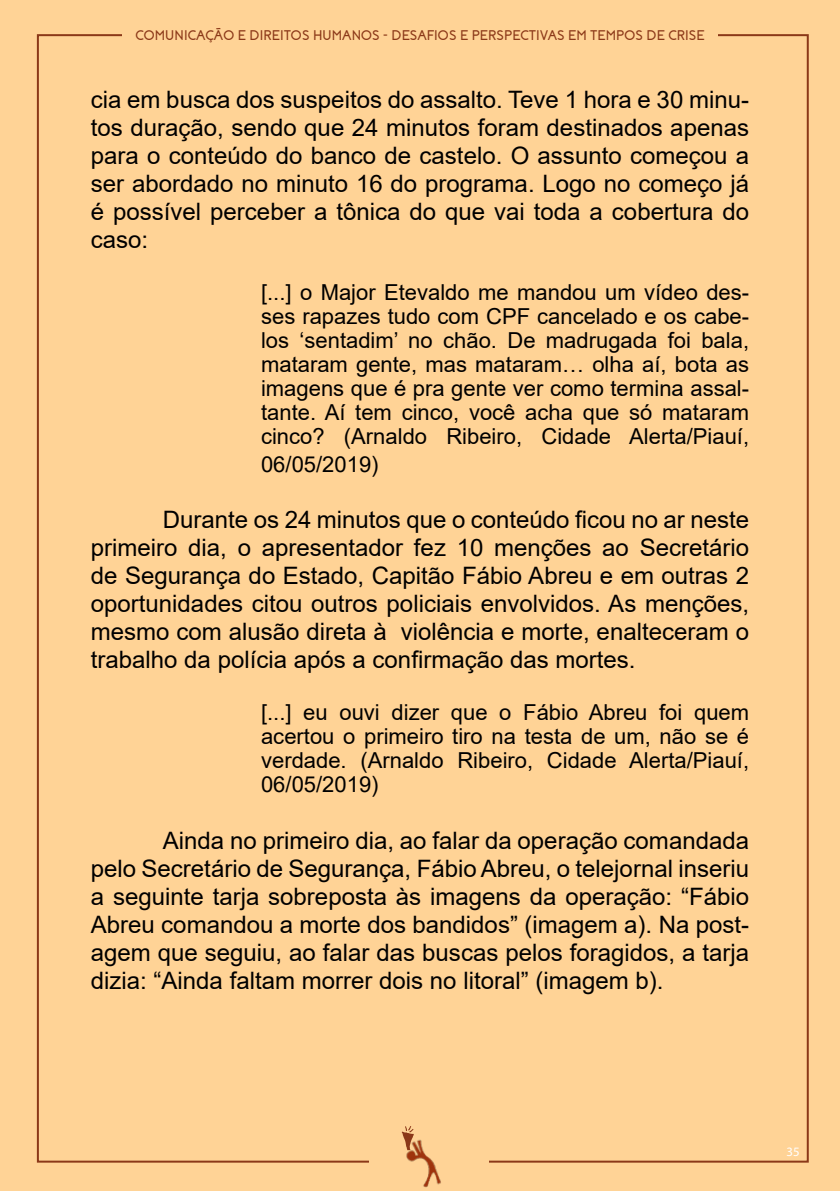
<style>
.page{position:relative;width:840px;height:1191px;background:#fff}
.page>*{position:absolute;margin:0;border:0;box-sizing:border-box;transform-origin:0 0}
.t1{font:24px/28px "Arial";color:#000;text-align:justify}
.t2{font:22px/24px "Arial";color:#000;text-align:justify}
.t3{font:700 14px "Coves";color:#8b3818}
.t4{font:12.8px "Myriad Pro";color:#fff}
</style>
<div class="page">
<div style="left:0;top:0;width:839px;height:1191px;background:#ffd396"></div>
<img style="left:406px;top:1139px;width:35px;height:49px">
<svg style="left:401px;top:1126px;width:13px;height:24px"></svg>
<p class="t3" style="left:135px;top:27px;width:570px">COMUNICAÇÃO E DIREITOS HUMANOS - DESAFIOS E PERSPECTIVAS EM TEMPOS DE CRISE</p>
<p class="t1" style="left:91px;top:86px;width:659px">cia em busca dos suspeitos do assalto. Teve 1 hora e 30 minu&shy;tos duração, sendo que 24 minutos foram destinados apenas para o conteúdo do banco de castelo. O assunto começou a ser abordado no minuto 16 do programa. Logo no começo já é possível perceber a tônica do que vai toda a cobertura do caso:</p>
<p class="t2" style="left:261px;top:280px;width:489px">[...] o Major Etevaldo me mandou um vídeo des&shy;ses rapazes tudo com CPF cancelado e os cabe&shy;los ‘sentadim’ no chão. De madrugada foi bala, mataram gente, mas mataram… olha aí, bota as imagens que é pra gente ver como termina assal&shy;tante. Aí tem cinco, você acha que só mataram cinco? (Arnaldo Ribeiro, Cidade Alerta/Piauí,</p>
<p class="t2" style="left:261px;top:452px;width:119px">06/05/2019)</p>
<p class="t1" style="left:91px;top:506px;width:659px;text-indent:72px">Durante os 24 minutos que o conteúdo ficou no ar neste primeiro dia, o apresentador fez 10 menções ao Secretário de Segurança do Estado, Capitão Fábio Abreu e em outras 2 oportunidades citou outros policiais envolvidos. As menções, mesmo com alusão direta à violência e morte, enalteceram o trabalho da polícia após a confirmação das mortes.</p>
<p class="t2" style="left:261px;top:700px;width:489px">[...] eu ouvi dizer que o Fábio Abreu foi quem acertou o primeiro tiro na testa de um, não se é verdade. (Arnaldo Ribeiro, Cidade Alerta/Piauí, 06/05/2019)</p>
<p class="t1" style="left:91px;top:826px;width:659px;text-indent:72px">Ainda no primeiro dia, ao falar da operação comandada pelo Secretário de Segurança, Fábio Abreu, o telejornal inseriu a seguinte tarja sobreposta às imagens da operação: “Fábio Abreu comandou a morte dos bandidos” (imagem a). Na post&shy;agem que seguiu, ao falar das buscas pelos foragidos, a tarja dizia: “Ainda faltam morrer dois no litoral” (imagem b).</p>
<p class="t4" style="left:786px;top:1144px;width:15px">35</p>
</div>
